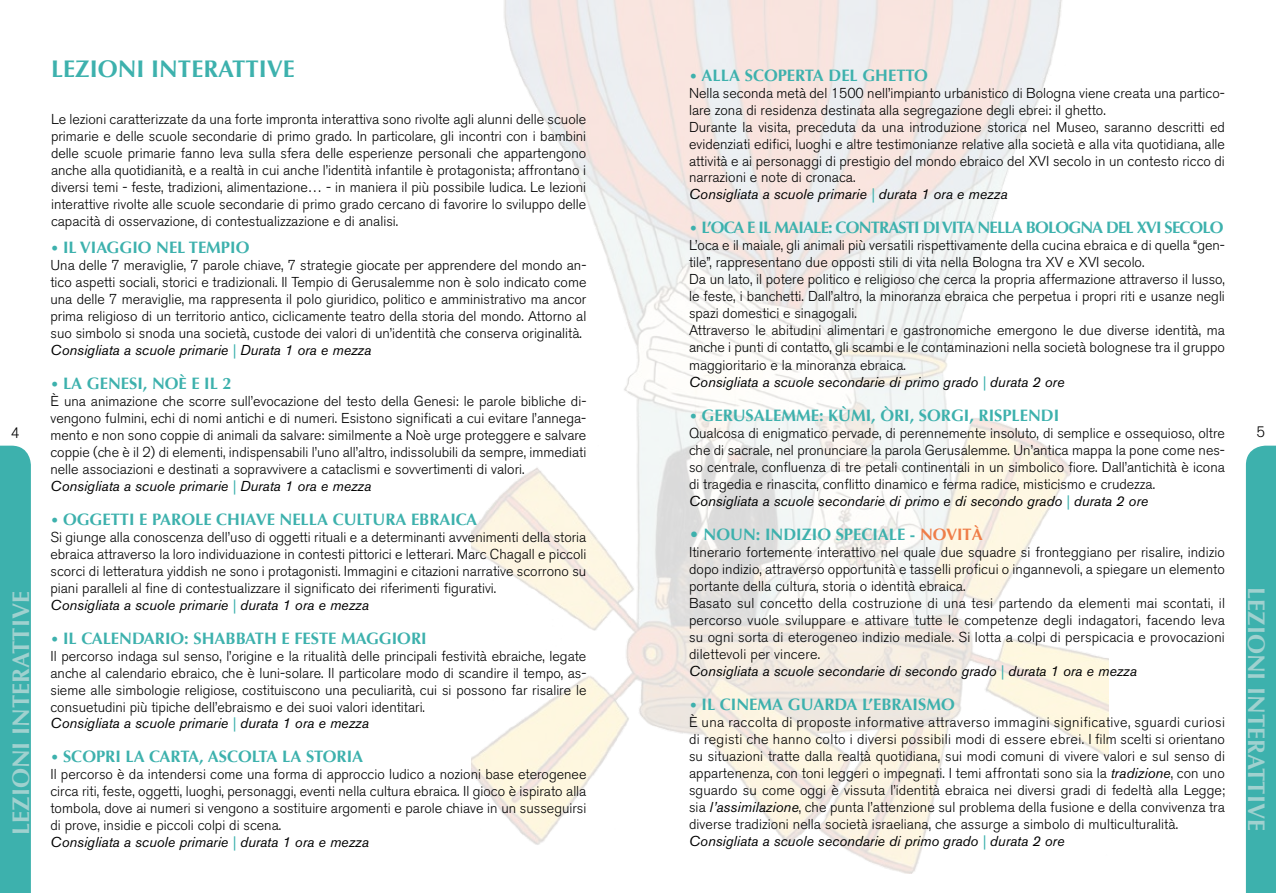
<style>
.page{position:relative;width:1276px;height:893px;background:#fff}
.page>*{position:absolute;margin:0;border:0;box-sizing:border-box;transform-origin:0 0}
.t1{font:700 24px "Optima";color:#a0d1cf}
.t2{font:700 24px "Optima";color:#3db1ad}
.t3{font:700 16.5px "Optima";color:#3db1ad}
.t4{font:700 16.5px "Optima";letter-spacing:-.05em;color:#3db1ad}
.t5{font:300 15px "Akzidenz Grotesk BE";color:#000}
.t6{font:300 14.25px/17px "Akzidenz Grotesk BE";color:#000}
.s1{font-size:14.25px}
.s2{font-weight:400;font-style:italic}
.s3{font-weight:400;font-style:italic;color:#3db1ad}
.s4{color:#ef7d48}
</style>
<div class="page">
<img style="left:471px;top:0;width:638px;height:874px">
<div style="left:0;top:446px;width:31px;height:447px;background:#3db1ad"></div>
<div style="left:1246px;top:446px;width:30px;height:447px;background:#3db1ad"></div>
<h1 class="t2" style="left:51px;top:55px;width:245px">LEZIONI INTERATTIVE</h1>
<p class="t3" style="left:689px;top:66px;width:240px"><span class="s1">•</span> ALLA SCOPERTA DEL GHETTO</p>
<p class="t6" style="left:689px;top:85px;width:537px">Nella seconda metà del 1500 nell’impianto urbanistico di Bologna viene creata una partico&shy;lare zona di residenza destinata alla segregazione degli ebrei: il ghetto.<br>Durante la visita, preceduta da una introduzione storica nel Museo, saranno descritti ed evidenziati edifici, luoghi e altre testimonianze relative alla società e alla vita quotidiana, alle attività e ai personaggi di prestigio del mondo ebraico del XVI secolo in un contesto ricco di narrazioni e note di cronaca.<br><span class="s2">Consigliata a scuole primarie</span> <span class="s3">|</span> <span class="s2">durata 1 ora e mezza</span></p>
<p class="t4" style="left:689px;top:218px;width:536px"><span class="s1">•</span> L’OCA E IL MAIALE: CONTRASTI DI VITA NELLA BOLOGNA DEL XVI SECOLO</p>
<p class="t6" style="left:689px;top:237px;width:537px">L’oca e il maiale, gli animali più versatili rispettivamente della cucina ebraica e di quella “gen&shy;tile”, rappresentano due opposti stili di vita nella Bologna tra XV e XVI secolo.<br>Da un lato, il potere politico e religioso che cerca la propria affermazione attraverso il lusso, le feste, i banchetti. Dall’altro, la minoranza ebraica che perpetua i propri riti e usanze negli spazi domestici e sinagogali.<br>Attraverso le abitudini alimentari e gastronomiche emergono le due diverse identità, ma anche i punti di contatto, gli scambi e le contaminazioni nella società bolognese tra il gruppo maggioritario e la minoranza ebraica.<br><span class="s2">Consigliata a scuole secondarie di primo grado</span> <span class="s3">|</span> <span class="s2">durata 2 ore</span></p>
<p class="t3" style="left:689px;top:406px;width:372px"><span class="s1">•</span> GERUSALEMME: KÙMI, ÒRI, SORGI, RISPLENDI</p>
<p class="t6" style="left:689px;top:425px;width:537px">Qualcosa di enigmatico pervade, di perennemente insoluto, di semplice e ossequioso, oltre che di sacrale, nel pronunciare la parola Gerusalemme. Un’antica mappa la pone come nes&shy;so centrale, confluenza di tre petali continentali in un simbolico fiore. Dall’antichità è icona di tragedia e rinascita, conflitto dinamico e ferma radice, misticismo e crudezza.<br><span class="s2">Consigliata a scuole secondarie di primo e di secondo grado</span> <span class="s3">|</span> <span class="s2">durata 2 ore</span></p>
<p class="t3" style="left:689px;top:525px;width:295px">• NOUN: INDIZIO SPECIALE - <span class="s4">NOVITÀ</span></p>
<p class="t6" style="left:689px;top:544px;width:537px">Itinerario fortemente interattivo nel quale due squadre si fronteggiano per risalire, indizio dopo indizio, attraverso opportunità e tasselli proficui o ingannevoli, a spiegare un elemento portante della cultura, storia o identità ebraica.<br>Basato sul concetto della costruzione di una tesi partendo da elementi mai scontati, il percorso vuole sviluppare e attivare tutte le competenze degli indagatori, facendo leva su ogni sorta di eterogeneo indizio mediale. Si lotta a colpi di perspicacia e provocazioni dilettevoli per vincere.<br><span class="s2">Consigliata a scuole secondarie di secondo grado</span> <span class="s3">|</span> <span class="s2">durata 1 ora e mezza</span></p>
<p class="t3" style="left:689px;top:695px;width:267px"><span class="s1">•</span> IL CINEMA GUARDA L’EBRAISMO</p>
<p class="t6" style="left:689px;top:714px;width:537px">È una raccolta di proposte informative attraverso immagini significative, sguardi curiosi di registi che hanno colto i diversi possibili modi di essere ebrei. I film scelti si orientano su situazioni tratte dalla realtà quotidiana, sui modi comuni di vivere valori e sul senso di appartenenza, con toni leggeri o impegnati. I temi affrontati sono sia la <span class="s2">tradizione</span>, con uno sguardo su come oggi è vissuta l’identità ebraica nei diversi gradi di fedeltà alla Legge; sia <span class="s2">l’assimilazione</span>, che punta l’attenzione sul problema della fusione e della convivenza tra diverse tradizioni nella società israeliana, che assurge a simbolo di multiculturalità.<br><span class="s2">Consigliata a scuole secondarie di primo grado</span> <span class="s3">|</span> <span class="s2">durata 2 ore</span></p>
<p class="t6" style="left:51px;top:111px;width:537px;text-align:justify">Le lezioni caratterizzate da una forte impronta interattiva sono rivolte agli alunni delle scuole primarie e delle scuole secondarie di primo grado. In particolare, gli incontri con i bambini delle scuole primarie fanno leva sulla sfera delle esperienze personali che appartengono anche alla quotidianità, e a realtà in cui anche l’identità infantile è protagonista; affrontano i diversi temi - feste, tradizioni, alimentazione… - in maniera il più possibile ludica. Le lezioni interattive rivolte alle scuole secondarie di primo grado cercano di favorire lo sviluppo delle capacità di osservazione, di contestualizzazione e di analisi.</p>
<p class="t3" style="left:50px;top:238px;width:200px"><span class="s1">•</span> IL VIAGGIO NEL TEMPIO</p>
<p class="t6" style="left:50px;top:257px;width:537px">Una delle 7 meraviglie, 7 parole chiave, 7 strategie giocate per apprendere del mondo an&shy;tico aspetti sociali, storici e tradizionali. Il Tempio di Gerusalemme non è solo indicato come una delle 7 meraviglie, ma rappresenta il polo giuridico, politico e amministrativo ma ancor prima religioso di un territorio antico, ciclicamente teatro della storia del mondo. Attorno al suo simbolo si snoda una società, custode dei valori di un’identità che conserva originalità.<br><span class="s2">Consigliata a scuole primarie</span> <span class="s3">|</span> <span class="s2">Durata 1 ora e mezza</span></p>
<p class="t3" style="left:50px;top:374px;width:183px"><span class="s1">•</span> LA GENESI, NOÈ E IL 2</p>
<p class="t6" style="left:50px;top:393px;width:537px">È una animazione che scorre sull’evocazione del testo della Genesi: le parole bibliche di&shy;vengono fulmini, echi di nomi antichi e di numeri. Esistono significati a cui evitare l’annega&shy;mento e non sono coppie di animali da salvare: similmente a Noè urge proteggere e salvare coppie (che è il 2) di elementi, indispensabili l’uno all’altro, indissolubili da sempre, immediati nelle associazioni e destinati a sopravvivere a cataclismi e sovvertimenti di valori.<br><span class="s2">Consigliata a scuole primarie</span> <span class="s3">|</span> <span class="s2">Durata 1 ora e mezza</span></p>
<p class="t3" style="left:50px;top:510px;width:428px"><span class="s1">•</span> OGGETTI E PAROLE CHIAVE NELLA CULTURA EBRAICA</p>
<p class="t6" style="left:50px;top:529px;width:537px">Si giunge alla conoscenza dell’uso di oggetti rituali e a determinanti avvenimenti della storia ebraica attraverso la loro individuazione in contesti pittorici e letterari. Marc Chagall e piccoli scorci di letteratura yiddish ne sono i protagonisti. Immagini e citazioni narrative scorrono su piani paralleli al fine di contestualizzare il significato dei riferimenti figurativi.<br><span class="s2">Consigliata a scuole primarie</span> <span class="s3">|</span> <span class="s2">durata 1 ora e mezza</span></p>
<p class="t3" style="left:50px;top:628px;width:378px"><span class="s1">•</span> IL CALENDARIO: SHABBATH E FESTE MAGGIORI</p>
<p class="t6" style="left:50px;top:648px;width:537px">Il percorso indaga sul senso, l’origine e la ritualità delle principali festività ebraiche, legate anche al calendario ebraico, che è luni-solare. Il particolare modo di scandire il tempo, as&shy;sieme alle simbologie religiose, costituiscono una peculiarità, cui si possono far risalire le consuetudini più tipiche dell’ebraismo e dei suoi valori identitari.<br><span class="s2">Consigliata a scuole primarie</span> <span class="s3">|</span> <span class="s2">durata 1 ora e mezza</span></p>
<p class="t3" style="left:50px;top:747px;width:314px"><span class="s1">•</span> SCOPRI LA CARTA, ASCOLTA LA STORIA</p>
<p class="t6" style="left:50px;top:766px;width:537px">Il percorso è da intendersi come una forma di approccio ludico a nozioni base eterogenee circa riti, feste, oggetti, luoghi, personaggi, eventi nella cultura ebraica. Il gioco è ispirato alla tombola, dove ai numeri si vengono a sostituire argomenti e parole chiave in un susseguirsi di prove, insidie e piccoli colpi di scena.<br><span class="s2">Consigliata a scuole primarie</span> <span class="s3">|</span> <span class="s2">durata 1 ora e mezza</span></p>
<p class="t5" style="left:11px;top:424px;width:10px">4</p>
<p class="t5" style="left:1256px;top:423px;width:10px">5</p>
<h1 class="t1" style="left:1270px;top:587px;width:245px;rotate:90deg">LEZIONI INTERATTIVE</h1>
<h1 class="t1" style="left:7px;top:835px;width:245px;rotate:-90deg">LEZIONI INTERATTIVE</h1>
</div>
